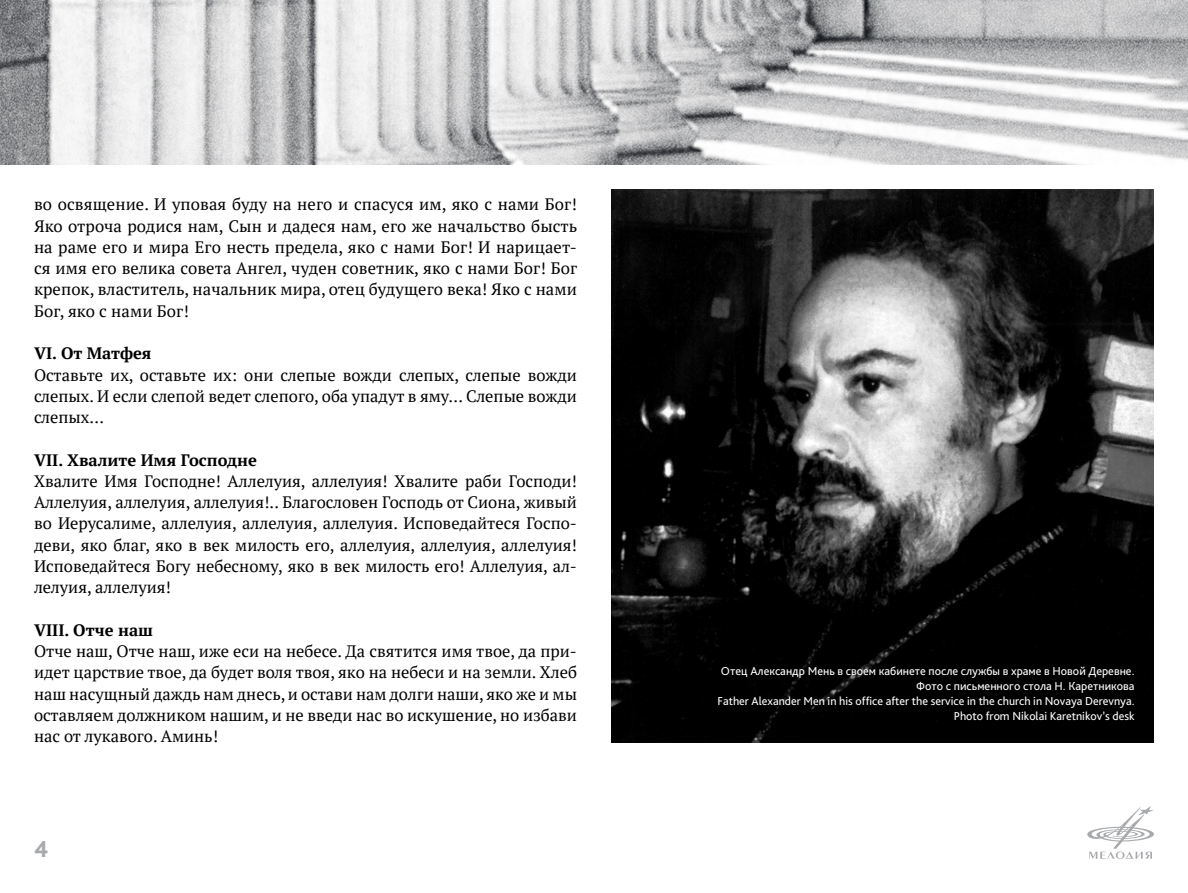
<style>
.page{position:relative;width:1188px;height:893px;background:#fff}
.page>*{position:absolute;margin:0;border:0;box-sizing:border-box;transform-origin:0 0}
.t1{font:800 24px "Bliss Pro";color:#a7a9ac}
.t2{font:16.5px/21.3px "PT Serif";color:#000;text-align:justify}
.t3{font:700 16.5px "PT Serif";color:#000}
.t4{font:12px/15px "Bliss Pro";color:#fff;text-align:right}
</style>
<div class="page">
<img style="left:0;top:0;width:1188px;height:164px">
<svg style="left:1087px;top:806px;width:67px;height:52px"></svg>
<img style="left:611px;top:189px;width:543px;height:553px">
<p class="t2" style="left:34px;top:194px;width:545px">во освящение. И уповая буду на него и спасуся им, яко с нами Бог!<br>Яко отроча родися нам, Сын и дадеся нам, его же начальство бысть на раме его и мира Его несть предела, яко с нами Бог! И нарицает&shy;ся имя его велика совета Ангел, чуден советник, яко с нами Бог! Бог крепок, властитель, начальник мира, отец будущего века! Яко с нами Бог, яко с нами Бог!</p>
<p class="t3" style="left:34px;top:342px;width:119px">VI. От Матфея</p>
<p class="t2" style="left:34px;top:364px;width:544px">Оставьте их, оставьте их: они слепые вожди слепых, слепые вожди слепых. И если слепой ведет слепого, оба упадут в яму… Слепые вожди слепых…</p>
<p class="t3" style="left:34px;top:449px;width:224px">VII. Хвалите Имя Господне</p>
<p class="t2" style="left:34px;top:470px;width:544px">Хвалите Имя Господне! Аллелуия, аллелуия! Хвалите раби Господи!<br>Аллелуия, аллелуия, аллелуия!.. Благословен Господь от Сиона, живый во Иерусалиме, аллелуия, аллелуия, аллелуия. Исповедайтеся Госпо&shy;деви, яко благ, яко в век милость его, аллелуия, аллелуия, аллелуия!<br>Исповедайтеся Богу небесному, яко в век милость его! Аллелуия, ал&shy;лелуия, аллелуия!</p>
<p class="t3" style="left:34px;top:619px;width:121px">VIII. Отче наш</p>
<p class="t2" style="left:34px;top:640px;width:544px">Отче наш, Отче наш, иже еси на небесе. Да святится имя твое, да при&shy;идет царствие твое, да будет воля твоя, яко на небеси и на земли. Хлеб наш насущный даждь нам днесь, и остави нам долги наши, яко же и мы оставляем должником нашим, и не введи нас во искушение, но избави нас от лукавого. Аминь!</p>
<h1 class="t1" style="left:34px;top:834px;width:16px">4</h1>
<p class="t4" style="left:718px;top:663px;width:418px">Отец Александр Мень в своем кабинете после службы в храме в Новой Деревне.<br>Фото с письменного стола Н. Каретникова<br>Father Alexander Men in his office after the service in the church in Novaya Derevnya.<br>Photo from Nikolai Karetnikov’s desk</p>
</div>
